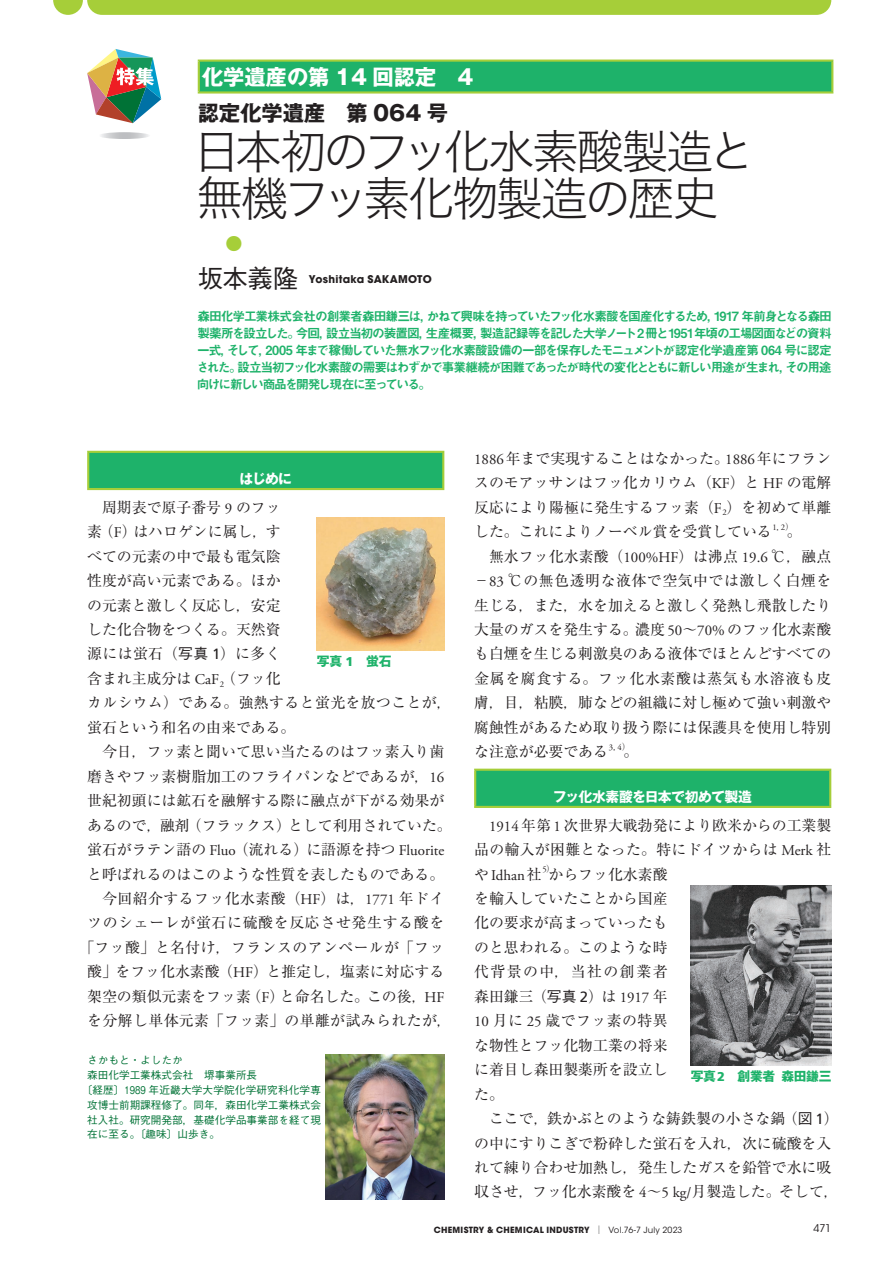
<style>
.page{position:relative;width:893px;height:1263px;background:#fff}
.page>*{position:absolute;margin:0;border:0;box-sizing:border-box;transform-origin:0 0}
.t1{font:46.8px/46.8px "Hira Kaku Std W2";letter-spacing:-.065em;color:#231f20}
.t2{font:500 25.5px "Gothic BBB Pr 6";color:#231f20}
.t3{font:700 21.3px "Gothic MB101 Pr 6";color:#fff}
.t4{font:700 21.3px "Gothic MB101 Pr 6";color:#231f20}
.t5{font:16.95px "Ryumin Pr 6";color:#a6ce39}
.t6{font:14.85px/24.5px "Ryumin Pr 6";color:#231f20}
.t7{font:14.85px "Ryumin Pr 6";letter-spacing:.03em;color:#231f20}
.t8{font:14.85px "Ryumin Pr 6";letter-spacing:.025em;color:#231f20}
.t9{font:14.85px "Ryumin Pr 6";letter-spacing:.045em;color:#231f20}
.t10{font:14.85px "Adobe Garamond Pro";color:#231f20}
.t11{font:700 13.8px "Gothic MB101 Pr 6";letter-spacing:-.045em;color:#fff}
.t12{font:12.75px/17px "Midashi Go Pr 6 MB31";letter-spacing:-.13em;color:#1eb26a;text-align:justify}
.t13{font:700 12.75px "Gothic MB101 Pr 6";letter-spacing:-.025em;color:#1eb26a}
.t14{font:500 10.65px "Gothic BBB Pr 6";color:#007236}
.t15{font:700 10.65px "ITC Avant Garde Std";letter-spacing:.02em;color:#231f20}
.t16{font:10.65px "ITC Avant Garde Std";color:#231f20}
.t17{font:8.7px "Adobe Garamond Pro";color:#231f20}
.t18{font:700 8.55px "ITC Avant Garde Std";letter-spacing:.03em;color:#231f20}
.s1{font-family:"Adobe Garamond Pro"}
.s2{font-family:"Gothic BBB Pr 6";font-weight:500}
.s3{font-family:"Frutiger LT Std"}
.s4{font-family:"Frutiger LT Std";font-weight:900}
.s5{font-family:"Ryumin Pr 6"}
.s6{font-family:"Adobe Garamond Pro";font-size:16.05px}
.s7{font-family:"Ryumin Pr 6";font-weight:400}
.s8{font-weight:400}
</style>
<div class="page">
<svg style="left:53px;top:0;width:778px;height:15px;background:#a8cf3e"></svg>
<svg style="left:101px;top:132px;width:48px;height:7px"></svg>
<svg style="left:87px;top:49px;width:74px;height:74px"></svg>
<div style="left:88px;top:452px;width:355px;height:37px;background:#1eb26a"></div>
<hr style="left:87px;top:451px;width:357px;height:2px;background:#a6ce39">
<hr style="left:87px;top:453px;width:2px;height:35px;background:#a6ce39">
<hr style="left:442px;top:453px;width:2px;height:35px;background:#a6ce39">
<hr style="left:87px;top:488px;width:357px;height:2px;background:#a6ce39">
<div style="left:475px;top:770px;width:355px;height:37px;background:#1eb26a"></div>
<hr style="left:474px;top:769px;width:357px;height:2px;background:#a6ce39">
<hr style="left:474px;top:771px;width:2px;height:35px;background:#a6ce39">
<hr style="left:829px;top:771px;width:2px;height:35px;background:#a6ce39">
<hr style="left:474px;top:806px;width:357px;height:2px;background:#a6ce39">
<img style="left:691px;top:885px;width:140px;height:181px">
<div style="left:199px;top:61px;width:633px;height:31px;background:#1eb26a"></div>
<hr style="left:198px;top:60px;width:635px;height:2px;background:#a6ce39">
<hr style="left:198px;top:62px;width:2px;height:29px;background:#a6ce39">
<hr style="left:831px;top:62px;width:2px;height:29px;background:#a6ce39">
<hr style="left:198px;top:91px;width:635px;height:3px;background:#a6ce39">
<img style="left:325px;top:1054px;width:119px;height:145px">
<img style="left:317px;top:518px;width:127px;height:133px">
<h3 class="t3" style="left:202px;top:59px;width:273px">化学遺産の第 14 回認定　4</h3>
<h3 class="t4" style="left:198px;top:95px;width:252px">認定化学遺産　第 064 号</h3>
<h1 class="t1" style="left:194px;top:127px;width:563px">日本初のフッ化水素酸製造と無機フッ素化物製造の歴史</h1>
<p class="t5" style="left:225px;top:230px;width:19px">●</p>
<h2 class="t2" style="left:198px;top:258px;width:102px">坂本義隆</h2>
<p class="t15" style="left:309px;top:272px;width:124px">Yoshitaka SAKAMOTO</p>
<p class="t12" style="left:196px;top:307px;width:637px">森田化学工業株式会社の創業者森田鎌三は，かねて興味を持っていたフッ化水素酸を国産化するため，1917 年前身となる森田製薬所を設立した。今回，設立当初の装置図，生産概要，製造記録等を記した大学ノート2 冊と1951年頃の工場図面などの資料一式，そして，2005 年まで稼働していた無水フッ化水素酸設備の一部を保存したモニュメントが認定化学遺産第 064 号に認定された。設立当初フッ化水素酸の需要はわずかで事業継続が困難であったが時代の変化とともに新しい用途が生まれ，その用途向けに新しい商品を開発し現在に至っている。</p>
<p class="t11" style="left:240px;top:467px;width:54px">はじめに</p>
<p class="t6" style="left:87px;top:494px;width:195px">　周期表で原子番号 <span class="s1">9</span> のフッ</p>
<p class="t6" style="left:87px;top:519px;width:195px">素（<span class="s1">F</span>）はハロゲンに属し，す</p>
<p class="t6" style="left:87px;top:543px;width:195px">べての元素の中で最も電気陰</p>
<p class="t6" style="left:87px;top:567px;width:195px">性度が高い元素である。ほか</p>
<p class="t6" style="left:87px;top:592px;width:195px">の元素と激しく反応し，安定</p>
<p class="t6" style="left:87px;top:616px;width:195px">した化合物をつくる。天然資</p>
<p class="t8" style="left:87px;top:642px;width:195px">源には蛍石（<span class="s2">写真</span> <span class="s3">1</span>）に多く</p>
<p class="t6" style="left:87px;top:665px;width:195px">含まれ主成分は <span class="s1">CaF</span> <sub>2</sub>（フッ化</p>
<p class="t8" style="left:87px;top:691px;width:366px">カルシウム）である。強熱すると蛍光を放つことが，</p>
<p class="t6" style="left:87px;top:714px;width:210px">蛍石という和名の由来である。</p>
<p class="t6" style="left:87px;top:739px;width:359px">　今日，フッ素と聞いて思い当たるのはフッ素入り歯</p>
<p class="t6" style="left:87px;top:763px;width:359px">磨きやフッ素樹脂加工のフライパンなどであるが，<span class="s1">16</span></p>
<p class="t6" style="left:87px;top:788px;width:359px">世紀初頭には鉱石を融解する際に融点が下がる効果が</p>
<p class="t6" style="left:87px;top:812px;width:366px">あるので，融剤（フラックス）として利用されていた。</p>
<p class="t6" style="left:87px;top:836px;width:359px">蛍石がラテン語の <span class="s1">Fluo</span>（流れる）に語源を持つ <span class="s1">Fluorite</span></p>
<p class="t6" style="left:87px;top:861px;width:359px">と呼ばれるのはこのような性質を表したものである。</p>
<p class="t7" style="left:87px;top:887px;width:359px">　今回紹介するフッ化水素酸（<span class="s1">HF</span>）は，<span class="s1">1771</span> 年ドイ</p>
<p class="t9" style="left:87px;top:911px;width:359px">ツのシェーレが蛍石に硫酸を反応させ発生する酸を</p>
<p class="t7" style="left:80px;top:936px;width:366px">「フッ酸」と名付け，フランスのアンペールが「フッ</p>
<p class="t6" style="left:87px;top:959px;width:359px">酸」をフッ化水素酸（<span class="s1">HF</span>）と推定し，塩素に対応する</p>
<p class="t6" style="left:87px;top:983px;width:359px">架空の類似元素をフッ素（<span class="s1">F</span>）と命名した。この後，<span class="s1">HF</span></p>
<p class="t7" style="left:87px;top:1009px;width:366px">を分解し単体元素「フッ素」の単離が試みられたが，</p>
<p class="t13" style="left:317px;top:651px;width:76px">写真 <span class="s4">1</span>　蛍石</p>
<p class="t14" style="left:87px;top:1051px;width:97px">さかもと・よしたか</p>
<p class="t14" style="left:87px;top:1066px;width:172px">森田化学工業株式会社　堺事業所長</p>
<p class="t14" style="left:82px;top:1081px;width:241px">〔経歴〕1989 年近畿大学大学院化学研究科化学専</p>
<p class="t14" style="left:87px;top:1096px;width:235px">攻博士前期課程修了。同年，森田化学工業株式会</p>
<p class="t14" style="left:87px;top:1111px;width:235px">社入社。研究開発部，基礎化学品事業部を経て現</p>
<p class="t14" style="left:87px;top:1126px;width:134px">在に至る。〔趣味〕山歩き。</p>
<p class="t6" style="left:474px;top:445px;width:359px;text-align:justify"><span class="s1">1886</span>年まで実現することはなかった。<span class="s1">1886</span>年にフランスのモアッサンはフッ化カリウム（<span class="s1">KF</span>）と <span class="s1">HF</span> の電解反応により陽極に発生するフッ素（<span class="s1">F</span> <sub>2</sub>）を初めて単離した。これによりノーベル賞を受賞している</p>
<p class="t17" style="left:772px;top:522px;width:23px">1, 2<span class="s5">）</span></p>
<p class="t6" style="left:474px;top:519px;width:359px;text-indent:313px">。<br>　無水フッ化水素酸（<span class="s1">100%HF</span>）は沸点 <span class="s1">19.6</span> ℃，融点－<span class="s1">83</span> ℃の無色透明な液体で空気中では激しく白煙を生じる，また，水を加えると激しく発熱し飛散したり大量のガスを発生する。濃度 <span class="s1">50</span>～<span class="s1">70%</span> のフッ化水素酸も白煙を生じる刺激臭のある液体でほとんどすべての金属を腐食する。フッ化水素酸は蒸気も水溶液も皮膚，目，粘膜，肺などの組織に対し極めて強い刺激や腐蝕性があるため取り扱う際には保護具を使用し特別な注意が必要である</p>
<p class="t17" style="left:609px;top:742px;width:23px">3, 4<span class="s5">）</span></p>
<p class="t6" style="left:623px;top:739px;width:16px">。</p>
<p class="t11" style="left:553px;top:785px;width:201px">フッ化水素酸を日本で初めて製造</p>
<p class="t6" style="left:474px;top:812px;width:359px;text-align:right"><span class="s1">1914</span> 年第 <span class="s1">1</span> 次世界大戦勃発により欧米からの工業製品の輸入が困難となった。特にドイツからは <span class="s1">Merk</span> 社</p>
<p class="t10" style="left:474px;top:866px;width:69px"><span class="s5">や</span>Idhan<span class="s5">社</span></p>
<p class="t17" style="left:542px;top:864px;width:14px">5<span class="s5">）</span></p>
<p class="t6" style="left:474px;top:861px;width:366px;text-indent:74px">からフッ化水素酸<br>を輸入していたことから国産<br>化の要求が高まっていったも<br>のと思われる。このような時<br>代背景の中，当社の創業者<br>森田鎌三（<span class="s2">写真</span> <span class="s3">2</span>）は <span class="s1">1917</span> 年<br><span class="s1">10</span> 月に <span class="s1">25</span> 歳でフッ素の特異<br>な物性とフッ化物工業の将来<br>に着目し森田製薬所を設立し<br>た。<br>　ここで，鉄かぶとのような鋳鉄製の小さな鍋（<span class="s2">図</span> <span class="s3">1</span>）の中にすりこぎで粉砕した蛍石を入れ，次に硫酸を入れて練り合わせ加熱し，発生したガスを鉛管で水に吸収させ，フッ化水素酸を <span class="s1">4</span>～<span class="s1">5 kg</span><span class="s6">/</span>月製造した。そして，</p>
<p class="t13" style="left:691px;top:1066px;width:142px">写真<span class="s4">2</span>　創業者 森田鎌三</p>
<p class="t18" style="left:434px;top:1224px;width:250px">CHEMISTRY &amp; CHEMICAL INDUSTRY <span class="s7">│</span> <span class="s8">Vol.76-7 July 2023</span></p>
<p class="t16" style="left:814px;top:1222px;width:19px">471</p>
</div>
